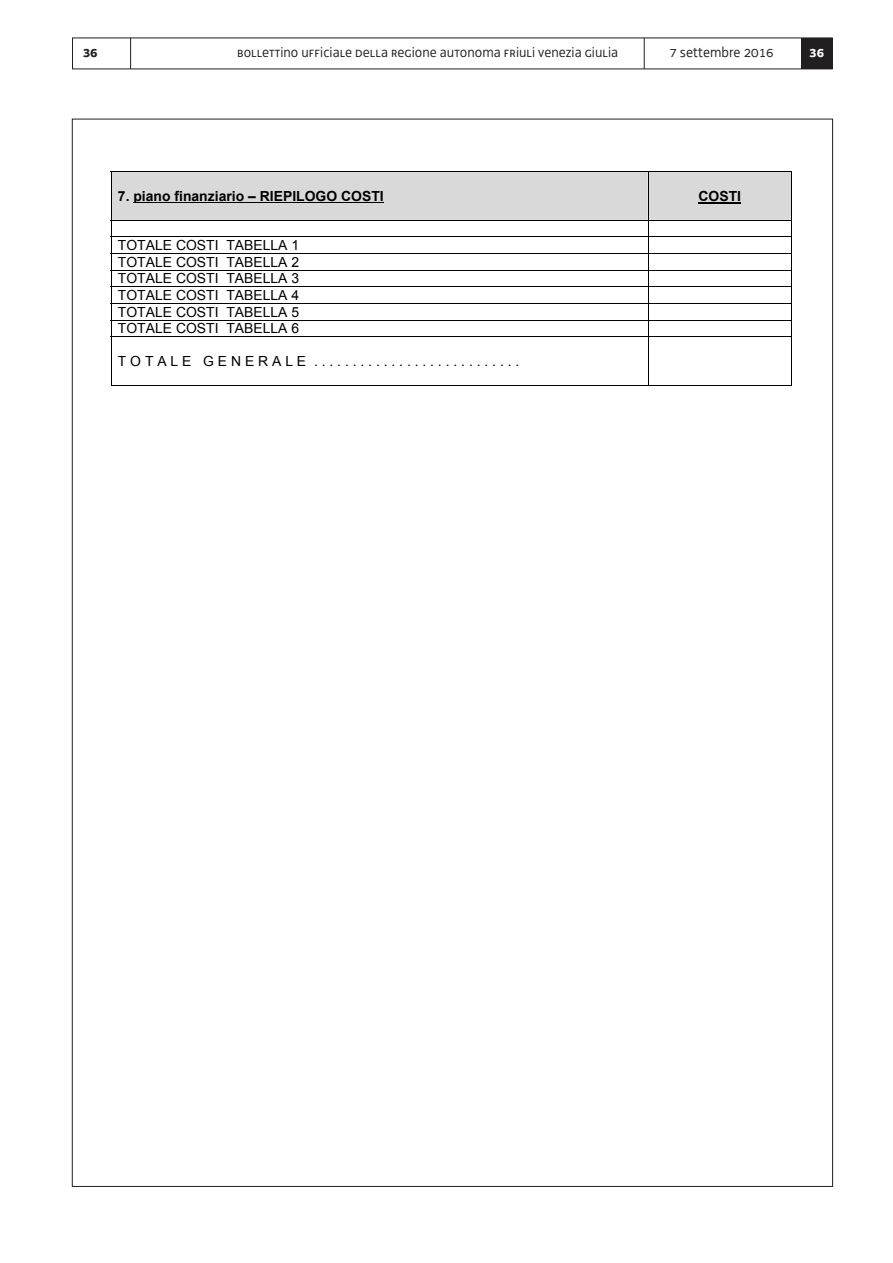
<style>
.page{position:relative;width:893px;height:1263px;background:#fff}
.page>*{position:absolute;margin:0;border:0;box-sizing:border-box;transform-origin:0 0}
.t1{font:15px "Decima UNI";color:#231f20}
.t2{font:15px "Decima WE";color:#231f20}
.t3{font:700 15px "Decima WE";color:#231f20}
.t4{font:700 15px "Decima WE";color:#fff}
.t5{font:13.95px/16.6px "Arial";color:#000;text-align:justify}
.t6{font:700 13.95px "Arial";color:#000}
</style>
<div class="page">
<hr style="left:130px;top:38px;width:1px;height:31px;background:#231f20">
<hr style="left:644px;top:38px;width:1px;height:31px;background:#231f20">
<div style="left:801px;top:38px;width:31px;height:31px;background:#231f20"></div>
<svg style="left:111px;top:171px;width:681px;height:165px"></svg>
<hr style="left:111px;top:336px;width:681px;height:1px;background:#000">
<hr style="left:111px;top:337px;width:1px;height:49px;background:#000">
<hr style="left:111px;top:385px;width:537px;height:1px;background:#000">
<hr style="left:648px;top:337px;width:1px;height:49px;background:#000">
<hr style="left:648px;top:385px;width:143px;height:1px;background:#000">
<hr style="left:791px;top:337px;width:1px;height:49px;background:#000">
<p class="t3" style="left:83px;top:43px;width:17px">36</p>
<p class="t1" style="left:237px;top:43px;width:382px">bollettino ufficiale della regione autonoma friuli venezia giulia</p>
<p class="t2" style="left:669px;top:43px;width:106px">7 settembre 2016</p>
<p class="t4" style="left:809px;top:43px;width:16px">36</p>
<p class="t6" style="left:118px;top:186px;width:267px">7. piano finanziario – RIEPILOGO COSTI</p>
<p class="t6" style="left:699px;top:186px;width:44px">COSTI</p>
<p class="t5" style="left:118px;top:237px;width:183px">TOTALE COSTI TABELLA 1<br>TOTALE COSTI TABELLA 2<br>TOTALE COSTI TABELLA 3<br>TOTALE COSTI TABELLA 4<br>TOTALE COSTI TABELLA 5<br>TOTALE COSTI TABELLA 6</p>
<p class="t5" style="left:118px;top:353px;width:403px">T O T A L E G E N E R A L E . . . . . . . . . . . . . . . . . . . . . . . . . . .</p>
</div>
